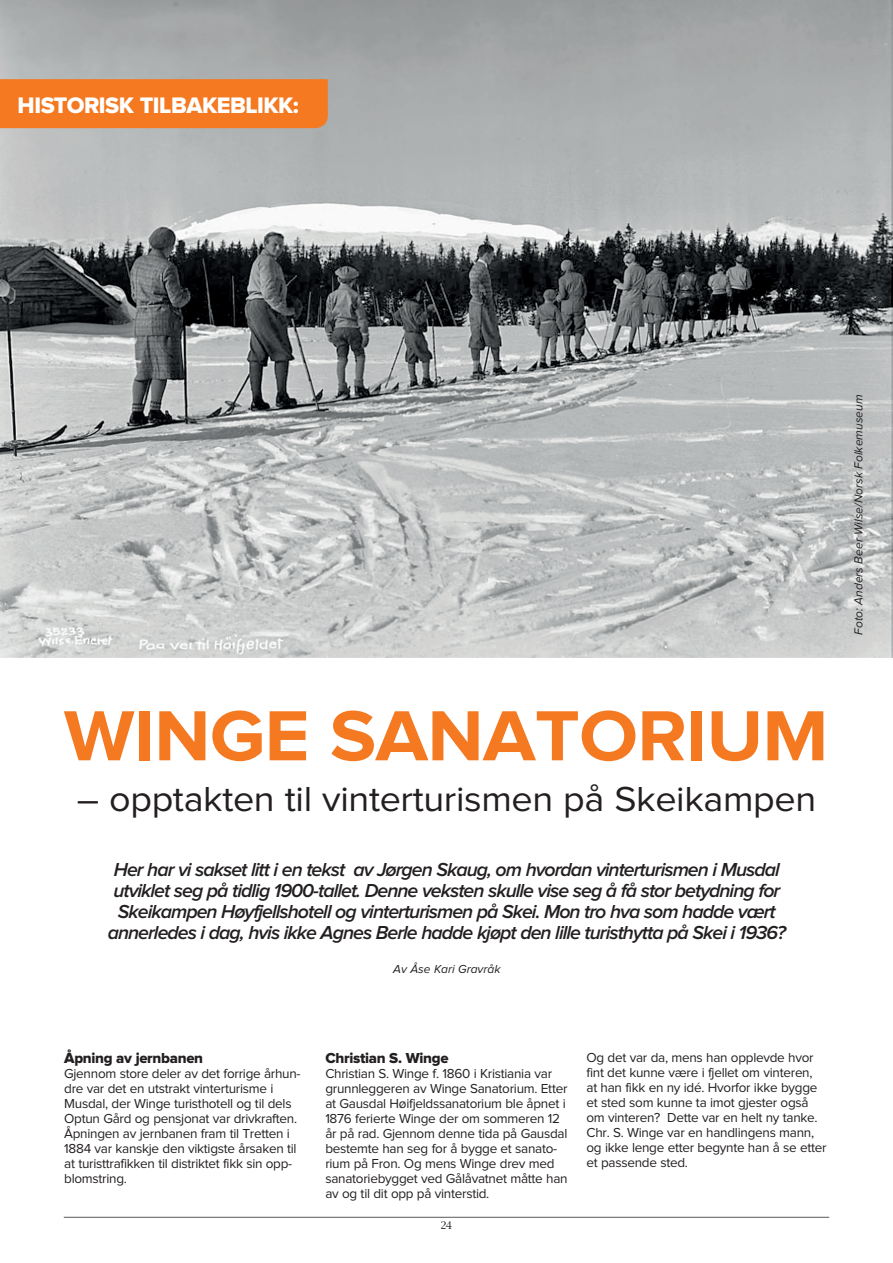
<style>
.page{position:relative;width:893px;height:1263px;background:#fff}
.page>*{position:absolute;margin:0;border:0;box-sizing:border-box;transform-origin:0 0}
.t1{font:700 73.5px "Proxima Nova";letter-spacing:-.01em;color:#f47921;scale:1.05 1}
.t2{font:36px "Proxima Nova";letter-spacing:-.01em;color:#231f20;scale:1.05 1}
.t3{font:23.25px "Proxima Nova Extrabld";letter-spacing:-.02em;color:#fff}
.t4{font:italic 600 19.5px/21px "Proxima Nova";letter-spacing:-.05em;color:#231f20;text-align:center}
.t5{font:15px "Proxima Nova Extrabld";letter-spacing:-.02em;color:#231f20}
.t6{font:13.5px/15px "Proxima Nova";letter-spacing:-.02em;color:#231f20}
.t7{font:italic 12px "Proxima Nova";color:#231f20}
.t8{font:10.5px "Lucida Bright";color:#231f20}
</style>
<div class="page">
<hr style="left:64px;top:1217px;width:765px;height:1px;background:#57585a">
<img style="left:0;top:0;width:893px;height:657px">
<div style="left:0;top:79px;width:328px;height:49px;background:#f47921"></div>
<p class="t3" style="left:18px;top:94px;width:283px">HISTORISK TILBAKEBLIKK:</p>
<p class="t1" style="left:64px;top:702px;width:730px">WINGE SANATORIUM</p>
<p class="t2" style="left:77px;top:783px;width:706px">– opptakten til vinterturismen på Skeikampen</p>
<p class="t4" style="left:108px;top:860px;width:680px">Her har vi sakset litt i en tekst av Jørgen Skaug, om hvordan vinterturismen i Musdal utviklet seg på tidlig 1900-tallet. Denne veksten skulle vise seg å få stor betydning for Skeikampen Høyfjellshotell og vinterturismen på Skei. Mon tro hva som hadde vært annerledes i dag, hvis ikke Agnes Berle hadde kjøpt den lille turisthytta på Skei i 1936?</p>
<p class="t7" style="left:393px;top:964px;width:109px">Av Åse Kari Gravråk</p>
<p class="t7" style="left:853px;top:635px;width:241px;rotate:-90deg">Foto: Anders Beer Wilse/Norsk Folkemuseum</p>
<p class="t5" style="left:64px;top:1051px;width:140px">Åpning av jernbanen</p>
<p class="t6" style="left:64px;top:1067px;width:238px">Gjennom store deler av det forrige århun&shy;dre var det en utstrakt vinterturisme i Musdal, der Winge turisthotell og til dels Optun Gård og pensjonat var drivkraften.<br>Åpningen av jernbanen fram til Tretten i 1884 var kanskje den viktigste årsaken til at turisttrafikken til distriktet fikk sin opp&shy;blomstring.</p>
<p class="t5" style="left:325px;top:1051px;width:125px">Christian S. Winge</p>
<p class="t6" style="left:325px;top:1067px;width:244px">Christian S. Winge f. 1860 i Kristiania var grunnleggeren av Winge Sanatorium. Etter at Gausdal Høifjeldssanatorium ble åpnet i 1876 ferierte Winge der om sommeren 12 år på rad. Gjennom denne tida på Gausdal bestemte han seg for å bygge et sanato&shy;rium på Fron. Og mens Winge drev med sanatoriebygget ved Gålåvatnet måtte han av og til dit opp på vinterstid.</p>
<p class="t8" style="left:441px;top:1220px;width:13px">24</p>
<p class="t6" style="left:586px;top:1051px;width:229px">Og det var da, mens han opplevde hvor fint det kunne være i fjellet om vinteren,</p>
<p class="t6" style="left:586px;top:1081px;width:242px">at han fikk en ny idé. Hvorfor ikke bygge et sted som kunne ta imot gjester også om vinteren? Dette var en helt ny tanke.<br>Chr. S. Winge var en handlingens mann, og ikke lenge etter begynte han å se etter et passende sted.</p>
</div>
